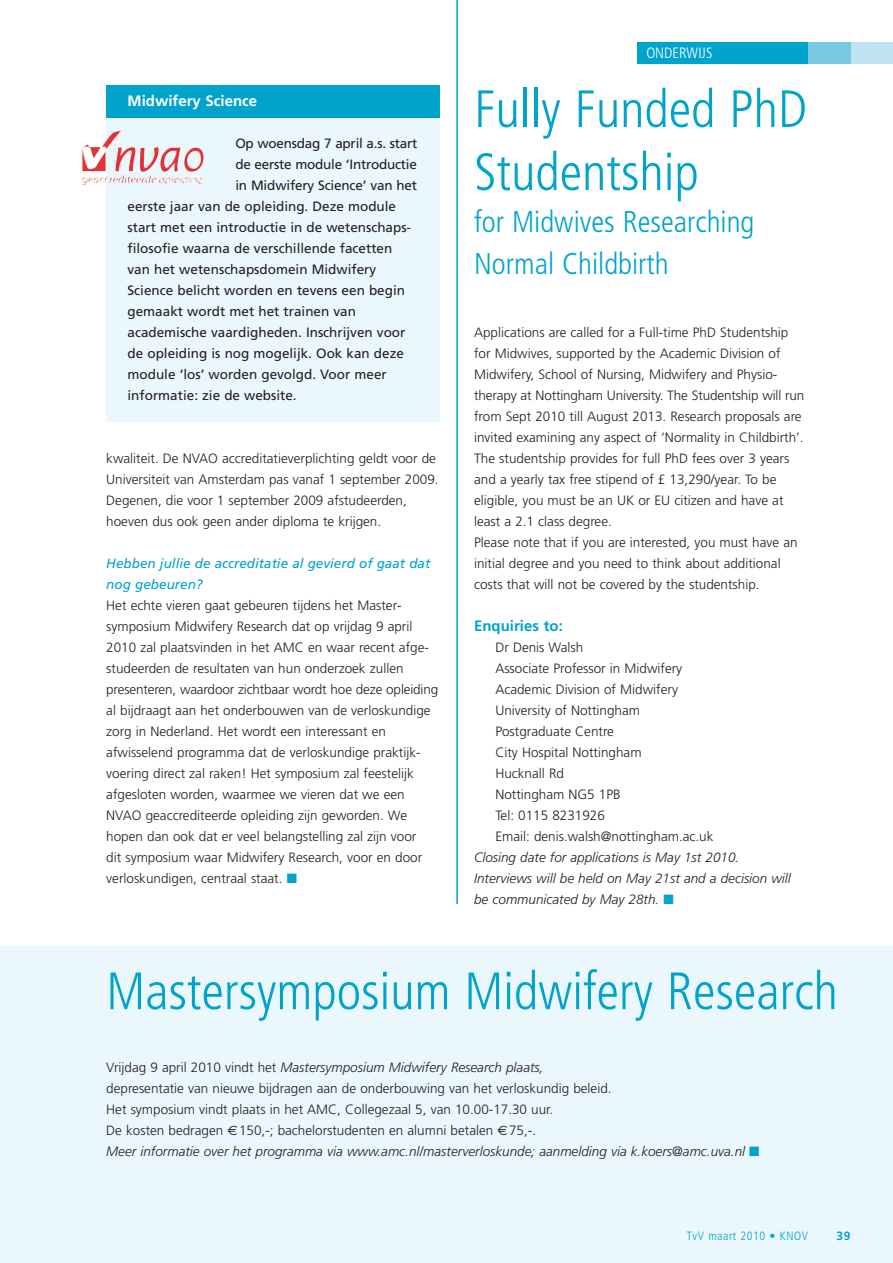
<style>
.page{position:relative;width:893px;height:1263px;background:#fff}
.page>*{position:absolute;margin:0;border:0;box-sizing:border-box;transform-origin:0 0}
.t1{font:300 condensed 52.5px/63px "Frutiger";color:#00a3cb}
.t2{font:300 condensed 30px/42px "Frutiger";color:#00a3cb}
.t3{font:700 15px "Frutiger";color:#fff}
.t4{font:700 15px "Frutiger";color:#00a3cb}
.t5{font:300 condensed 15px "Frutiger";color:#fff}
.t6{font:300 13.5px/21px "Frutiger";color:#231f20}
.t7{font:13.5px "Frutiger";color:#231f20}
.t8{font:italic 300 13.5px/21px "Frutiger";color:#231f20}
.t9{font:italic 13.5px/21px "Frutiger";color:#00a3cb}
.t10{font:300 condensed 12px "Frutiger";letter-spacing:.05em;color:#00a3cb}
.t11{font:700 12px "Frutiger";color:#00a3cb}
.s1{color:#00a3cb}
.s2{font-style:italic}
</style>
<div class="page">
<div style="left:1px;top:946px;width:892px;height:316px;background:#eaf7fc"></div>
<div style="left:638px;top:43px;width:255px;height:21px;background:#00a3cb"></div>
<div style="left:850px;top:43px;width:43px;height:21px;background:#bfe3f0"></div>
<div style="left:808px;top:43px;width:42px;height:21px;background:#77c9e1"></div>
<div style="left:106px;top:85px;width:334px;height:336px;background:#eaf7fc"></div>
<div style="left:106px;top:85px;width:334px;height:33px;background:#00a3cb"></div>
<img style="left:82px;top:131px;width:77px;height:40px">
<hr style="left:456px;top:0;width:2px;height:904px;background:#00a3cb">
<p class="t3" style="left:128px;top:95px;width:131px">Midwifery Science</p>
<p class="t7" style="left:235px;top:138px;width:184px">Op woensdag 7 april a.s. start</p>
<p class="t7" style="left:235px;top:159px;width:183px">de eerste module ‘Introductie</p>
<p class="t7" style="left:235px;top:180px;width:183px">in Midwifery Science’ van het</p>
<p class="t7" style="left:128px;top:201px;width:270px">eerste jaar van de opleiding. Deze module</p>
<p class="t7" style="left:128px;top:222px;width:285px">start met een introductie in de wetenschaps-</p>
<p class="t7" style="left:128px;top:243px;width:266px">filosofie waarna de verschillende facetten</p>
<p class="t7" style="left:128px;top:264px;width:250px">van het wetenschapsdomein Midwifery</p>
<p class="t7" style="left:128px;top:285px;width:279px">Science belicht worden en tevens een begin</p>
<p class="t7" style="left:128px;top:306px;width:230px">gemaakt wordt met het trainen van</p>
<p class="t7" style="left:128px;top:327px;width:279px">academische vaardigheden. Inschrijven voor</p>
<p class="t7" style="left:128px;top:348px;width:278px">de opleiding is nog mogelijk. Ook kan deze</p>
<p class="t7" style="left:128px;top:369px;width:261px">module ‘los’ worden gevolgd. Voor meer</p>
<p class="t7" style="left:128px;top:390px;width:171px">informatie: zie de website.</p>
<p class="t6" style="left:106px;top:449px;width:334px">kwaliteit. De NVAO accreditatieverplichting geldt voor de Universiteit van Amsterdam pas vanaf 1 september 2009.<br>Degenen, die voor 1 september 2009 afstudeerden, hoeven dus ook geen ander diploma te krijgen.</p>
<p class="t9" style="left:106px;top:554px;width:326px">Hebben jullie de accreditatie al gevierd of gaat dat nog gebeuren?</p>
<p class="t6" style="left:106px;top:596px;width:334px">Het echte vieren gaat gebeuren tijdens het Master - symposium Midwifery Research dat op vrijdag 9 april 2010 zal plaatsvinden in het AMC en waar recent afge&shy;studeerden de resultaten van hun onderzoek zullen presenteren, waardoor zichtbaar wordt hoe deze opleiding al bijdraagt aan het onderbouwen van de verloskundige zorg in Nederland. Het wordt een interessant en afwisselend programma dat de verloskundige praktijk&shy;voering direct zal raken! Het symposium zal feestelijk afgesloten worden, waarmee we vieren dat we een NVAO geaccrediteerde opleiding zijn geworden. We hopen dan ook dat er veel belangstelling zal zijn voor<br>dit symposium waar Midwifery Research, voor en door verloskundigen, centraal staat. <span class="s1">■</span></p>
<p class="t5" style="left:646px;top:47px;width:68px">ONDERWIJS</p>
<h1 class="t1" style="left:474px;top:82px;width:334px">Fully Funded PhD<br>Studentship</h1>
<h2 class="t2" style="left:474px;top:203px;width:282px">for Midwives Researching<br>Normal Childbirth</h2>
<p class="t6" style="left:474px;top:323px;width:332px">Applications are called for a Full-time PhD Studentship for Midwives, supported by the Academic Division of Midwifery, School of Nursing, Midwifery and Physio - therapy at Nottingham University. The Student ship will run from Sept 2010 till August 2013. Research proposals are invited examining any aspect of ‘Normality in Childbirth’.<br>The studentship provides for full PhD fees over 3 years and a yearly tax free stipend of £ 13,290/year. To be eligible, you must be an UK or EU citizen and have at least a 2.1 class degree.<br>Please note that if you are interested, you must have an initial degree and you need to think about additional costs that will not be covered by the studentship.</p>
<p class="t4" style="left:474px;top:620px;width:90px">Enquiries to:</p>
<p class="t6" style="left:495px;top:638px;width:220px">Dr Denis Walsh<br>Associate Professor in Midwifery<br>Academic Division of Midwifery<br>University of Nottingham<br>Postgraduate Centre<br>City Hospital Nottingham<br>Hucknall Rd<br>Nottingham NG5 1PB<br>Tel: 0115 8231926<br>Email: denis.walsh@nottingham.ac.uk</p>
<p class="t8" style="left:474px;top:848px;width:318px">Closing date for applications is May 1st 2010.<br>Interviews will be held on May 21st and a decision will be communicated by May 28th. <span class="s1">■</span></p>
<h1 class="t1" style="left:106px;top:964px;width:733px">Mastersymposium Midwifery Research</h1>
<p class="t6" style="left:106px;top:1058px;width:655px">Vrijdag 9 april 2010 vindt het <span class="s2">Mastersymposium Midwifery Research plaats,<br></span>depresentatie van nieuwe bijdragen aan de onderbouwing van het verloskundig beleid.<br>Het symposium vindt plaats in het AMC, Collegezaal 5, van 10.00-17.30 uur.<br>De kosten bedragen 150,-; bachelorstudenten en alumni betalen 75,-.<br><span class="s2">Meer informatie over het programma via www.amc.nl/masterverloskunde; aanmelding via k.koers@amc.uva.nl</span> <span class="s1">■</span></p>
<p class="t10" style="left:687px;top:1231px;width:123px">TvV maart 2010 • KNOV</p>
<p class="t11" style="left:836px;top:1231px;width:16px">39</p>
</div>
